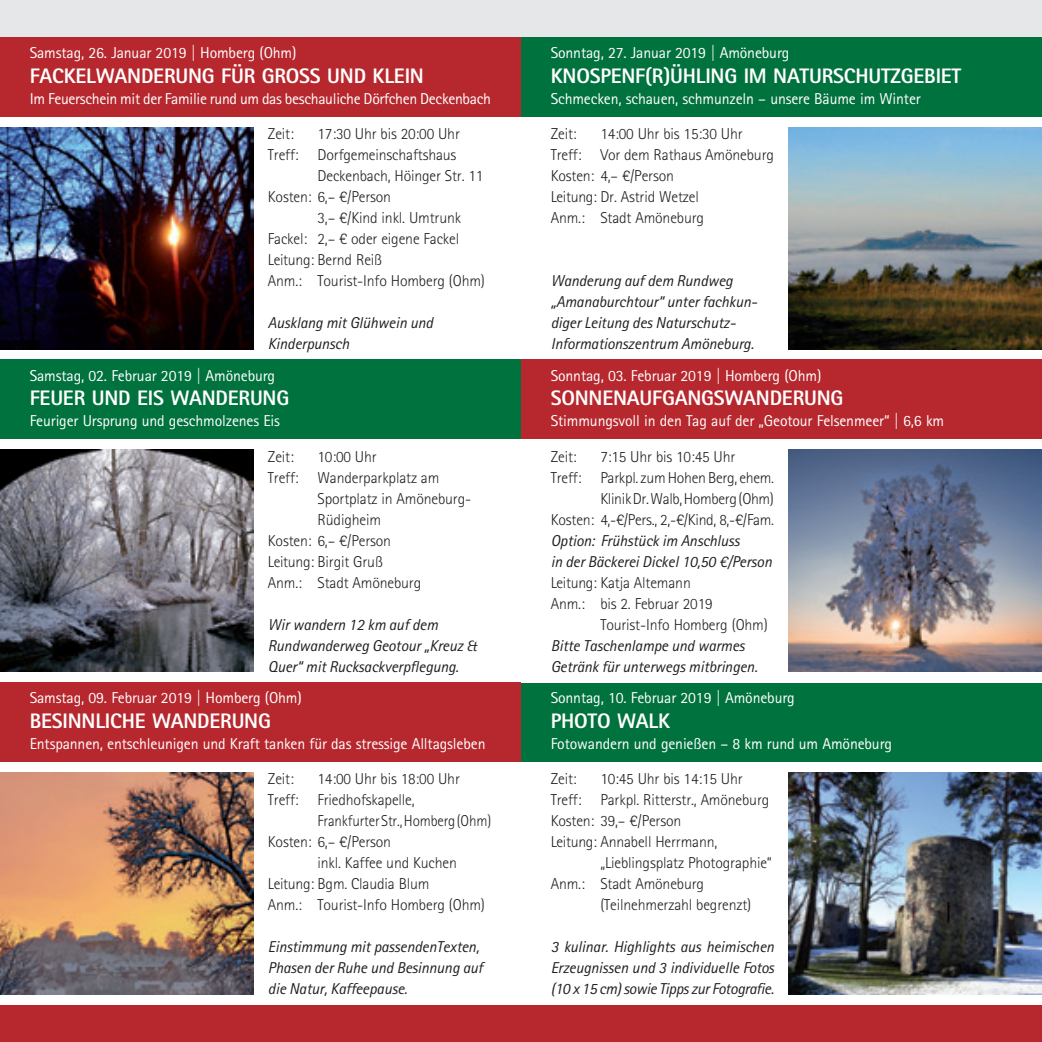
<style>
.page{position:relative;width:1042px;height:1042px;background:#fff}
.page>*{position:absolute;margin:0;border:0;box-sizing:border-box;transform-origin:0 0}
.t1{font:800 21px "Agfa Rotis Sans Serif";letter-spacing:-.01em;color:#fff}
.t2{font:300 15.75px/21px "Agfa Rotis Sans Serif";letter-spacing:-.01em;color:#231f20}
.t3{font:italic 15.75px/21px "Agfa Rotis Sans Serif";letter-spacing:-.01em;color:#231f20}
.t4{font:15.75px "Agfa Rotis Sans Serif";letter-spacing:-.01em;color:#fff}
.t5{font:300 15.75px "Agfa Rotis Sans Serif";letter-spacing:-.01em;color:#231f20;scale:.95 1}
</style>
<div class="page">
<div style="left:0;top:0;width:1042px;height:60px;background:#e6e7e9"></div>
<div style="left:0;top:982px;width:1042px;height:60px;background:#b7282e"></div>
<img style="left:0;top:127px;width:253px;height:222px">
<div style="left:0;top:37px;width:521px;height:80px;background:#b7282e"></div>
<img style="left:0;top:450px;width:253px;height:221px">
<div style="left:0;top:360px;width:521px;height:79px;background:#00723e"></div>
<div style="left:0;top:761px;width:521px;height:244px;background:#fff"></div>
<img style="left:0;top:772px;width:253px;height:222px">
<div style="left:0;top:682px;width:521px;height:79px;background:#b7282e"></div>
<img style="left:789px;top:127px;width:253px;height:222px">
<div style="left:521px;top:37px;width:521px;height:80px;background:#00723e"></div>
<div style="left:521px;top:761px;width:521px;height:244px;background:#fff"></div>
<img style="left:789px;top:772px;width:253px;height:222px">
<div style="left:521px;top:682px;width:521px;height:79px;background:#00723e"></div>
<img style="left:789px;top:450px;width:253px;height:222px">
<div style="left:521px;top:360px;width:521px;height:79px;background:#b7282e"></div>
<p class="t4" style="left:30px;top:43px;width:268px">Samstag, 26. Januar 2019 | Homberg (Ohm)</p>
<h1 class="t1" style="left:30px;top:62px;width:396px">FACKELWANDERUNG FÜR GROSS UND KLEIN</h1>
<p class="t4" style="left:30px;top:89px;width:463px">Im Feuerschein mit der Familie rund um das beschauliche Dörfchen Deckenbach</p>
<p class="t2" style="left:268px;top:123px;width:27px">Zeit:</p>
<p class="t2" style="left:317px;top:123px;width:144px">17:30 Uhr bis 20:00 Uhr</p>
<p class="t2" style="left:268px;top:144px;width:190px">Treff: Dorfgemeinschaftshaus</p>
<p class="t2" style="left:317px;top:165px;width:167px">Deckenbach, Höinger Str. 11</p>
<p class="t2" style="left:268px;top:186px;width:125px">Kosten: 6,– €/Person</p>
<p class="t2" style="left:317px;top:207px;width:145px">3,– €/Kind inkl. Umtrunk</p>
<p class="t2" style="left:268px;top:228px;width:193px">Fackel: 2,– € oder eigene Fackel</p>
<p class="t2" style="left:268px;top:249px;width:116px">Leitung: Bernd Reiß</p>
<p class="t2" style="left:268px;top:270px;width:219px">Anm.: Tourist-Info Homberg (Ohm)</p>
<p class="t3" style="left:268px;top:312px;width:167px">Ausklang mit Glühwein und<br>Kinderpunsch</p>
<p class="t4" style="left:30px;top:366px;width:247px">Samstag, 02. Februar 2019 | Amöneburg</p>
<h1 class="t1" style="left:30px;top:385px;width:261px">FEUER UND EIS WANDERUNG</h1>
<p class="t4" style="left:30px;top:411px;width:252px">Feuriger Ursprung und geschmolzenes Eis</p>
<p class="t2" style="left:268px;top:446px;width:27px">Zeit:</p>
<p class="t2" style="left:317px;top:446px;width:61px">10:00 Uhr</p>
<p class="t2" style="left:268px;top:467px;width:173px">Treff: Wanderparkplatz am</p>
<p class="t2" style="left:317px;top:488px;width:155px">Sportplatz in Amöneburg-</p>
<p class="t2" style="left:317px;top:509px;width:65px">Rüdigheim</p>
<p class="t2" style="left:268px;top:530px;width:125px">Kosten: 6,– €/Person</p>
<p class="t2" style="left:268px;top:551px;width:116px">Leitung: Birgit Gruß</p>
<p class="t2" style="left:268px;top:572px;width:155px">Anm.: Stadt Amöneburg</p>
<p class="t3" style="left:268px;top:614px;width:210px">Wir wandern 12 km auf dem<br>Rundwanderweg Geotour „Kreuz &amp;<br>Quer“ mit Rucksackverpflegung.</p>
<p class="t4" style="left:30px;top:688px;width:274px">Samstag, 09. Februar 2019 | Homberg (Ohm)</p>
<h1 class="t1" style="left:30px;top:707px;width:243px">BESINNLICHE WANDERUNG</h1>
<p class="t4" style="left:30px;top:734px;width:457px">Entspannen, entschleunigen und Kraft tanken für das stressige Alltagsleben</p>
<p class="t2" style="left:268px;top:768px;width:27px">Zeit:</p>
<p class="t2" style="left:268px;top:768px;width:194px;text-indent:50px">14:00 Uhr bis 18:00 Uhr<br>Treff: Friedhofskapelle,</p>
<p class="t5" style="left:317px;top:812px;width:184px">Frankfurter Str., Homberg (Ohm)</p>
<p class="t2" style="left:268px;top:831px;width:125px">Kosten: 6,– €/Person</p>
<p class="t2" style="left:317px;top:852px;width:141px">inkl. Kaffee und Kuchen</p>
<p class="t2" style="left:268px;top:873px;width:163px">Leitung: Bgm. Claudia Blum</p>
<p class="t2" style="left:268px;top:894px;width:219px">Anm.: Tourist-Info Homberg (Ohm)</p>
<p class="t3" style="left:268px;top:936px;width:216px">Einstimmung mit passendenTexten,<br>Phasen der Ruhe und Besinnung auf die Natur, Kaffeepause.</p>
<p class="t4" style="left:551px;top:43px;width:240px">Sonntag, 27. Januar 2019 | Amöneburg</p>
<h1 class="t1" style="left:551px;top:62px;width:412px">KNOSPENF(R)ÜHLING IM NATURSCHUTZGEBIET</h1>
<p class="t4" style="left:551px;top:89px;width:371px">Schmecken, schauen, schmunzeln – unsere Bäume im Winter</p>
<p class="t2" style="left:551px;top:123px;width:27px">Zeit:</p>
<p class="t2" style="left:551px;top:123px;width:225px;text-indent:50px">14:00 Uhr bis 15:30 Uhr<br>Treff: Vor dem Rathaus Amöneburg<br>Kosten: 4,– €/Person<br>Leitung: Dr. Astrid Wetzel<br>Anm.: Stadt Amöneburg</p>
<p class="t3" style="left:551px;top:270px;width:208px">Wanderung auf dem Rundweg „Amanaburchtour“ unter fachkun&shy;diger Leitung des Naturschutz-<br>Informationszentrum Amöneburg.</p>
<p class="t4" style="left:551px;top:366px;width:272px">Sonntag, 03. Februar 2019 | Homberg (Ohm)</p>
<h1 class="t1" style="left:551px;top:385px;width:294px">SONNENAUFGANGSWANDERUNG</h1>
<p class="t4" style="left:551px;top:411px;width:395px">Stimmungsvoll in den Tag auf der „Geotour Felsenmeer“ | 6,6 km</p>
<p class="t2" style="left:551px;top:446px;width:27px">Zeit:</p>
<p class="t2" style="left:600px;top:446px;width:136px">7:15 Uhr bis 10:45 Uhr</p>
<p class="t2" style="left:551px;top:467px;width:225px">Treff: Parkpl. zum Hohen Berg, ehem.</p>
<p class="t2" style="left:600px;top:488px;width:175px">Klinik Dr. Walb, Homberg (Ohm)</p>
<p class="t2" style="left:551px;top:509px;width:225px">Kosten: 4,-€/Pers., 2,-€/Kind, 8,-€/Fam.</p>
<p class="t3" style="left:551px;top:530px;width:223px">Option: Frühstück im Anschluss<br>in der Bäckerei Dickel 10,50 €/Person</p>
<p class="t2" style="left:551px;top:572px;width:142px">Leitung: Katja Altemann</p>
<p class="t2" style="left:551px;top:593px;width:163px">Anm.: bis 2. Februar 2019</p>
<p class="t2" style="left:600px;top:614px;width:169px">Tourist-Info Homberg (Ohm)</p>
<p class="t3" style="left:551px;top:635px;width:208px">Bitte Taschenlampe und warmes<br>Getränk für unterwegs mitbringen.</p>
<p class="t4" style="left:551px;top:688px;width:245px">Sonntag, 10. Februar 2019 | Amöneburg</p>
<h1 class="t1" style="left:551px;top:707px;width:121px">PHOTO WALK</h1>
<p class="t4" style="left:551px;top:734px;width:343px">Fotowandern und genießen – 8 km rund um Amöneburg</p>
<p class="t2" style="left:551px;top:768px;width:27px">Zeit:</p>
<p class="t2" style="left:551px;top:768px;width:220px;text-indent:50px">10:45 Uhr bis 14:15 Uhr<br>Treff: Parkpl. Ritterstr., Amöneburg<br>Kosten: 39,– €/Person<br>Leitung: Annabell Herrmann,</p>
<p class="t2" style="left:551px;top:852px;width:223px;text-indent:50px">„Lieblingsplatz Photographie“<br>Anm.: Stadt Amöneburg</p>
<p class="t2" style="left:600px;top:894px;width:152px">(Teilnehmerzahl begrenzt)</p>
<p class="t3" style="left:551px;top:936px;width:225px;text-align:justify">3 kulinar. Highlights aus heimischen Erzeugnissen und 3 individuelle Fotos (10 x 15 cm) sowie Tipps zur Fotografie.</p>
</div>
